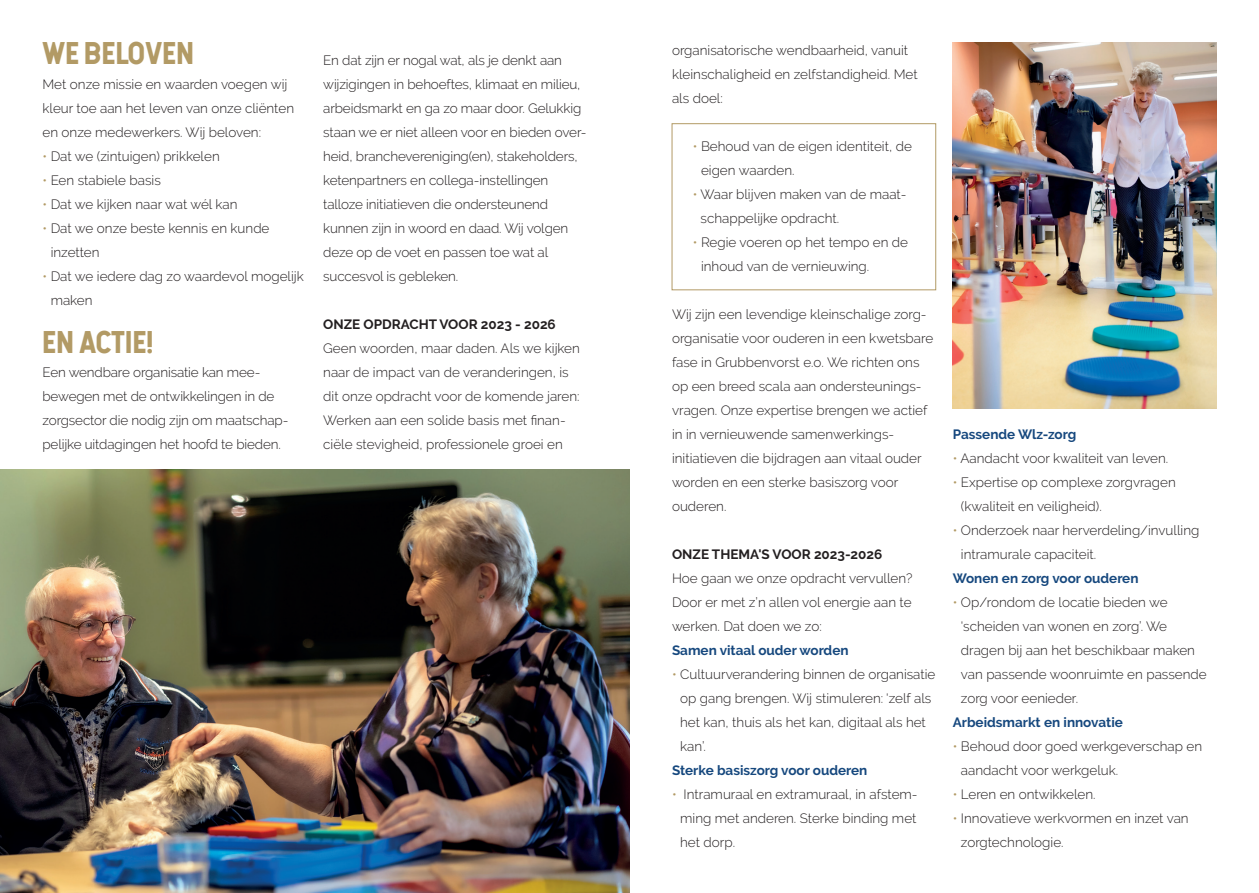
<style>
.page{position:relative;width:1259px;height:893px;background:#fff}
.page>*{position:absolute;margin:0;border:0;box-sizing:border-box;transform-origin:0 0}
.t1{font:30px "Hansief";color:#b29a65}
.t2{font:300 13.5px/24px "Raleway";color:#231f20}
.t3{font:700 13.5px "Raleway";color:#16487e}
.t4{font:700 13.5px "Raleway";color:#231f20}
.s1{color:#b29a65}
</style>
<div class="page">
<div style="left:671px;top:123px;width:265px;height:167px;border:1px solid #b29a65"></div>
<img style="left:0;top:470px;width:629px;height:423px">
<img style="left:952px;top:43px;width:264px;height:365px">
<h1 class="t1" style="left:43px;top:37px;width:153px">WE BELOVEN</h1>
<p class="t2" style="left:43px;top:73px;width:253px">Met onze missie en waarden voegen wij kleur toe aan het leven van onze cliënten en onze medewerkers. Wij beloven:</p>
<p class="t2" style="left:43px;top:145px;width:179px"><span class="s1">•</span> Dat we (zintuigen) prikkelen</p>
<p class="t2" style="left:43px;top:169px;width:120px"><span class="s1">•</span> Een stabiele basis</p>
<p class="t2" style="left:43px;top:193px;width:196px"><span class="s1">•</span> Dat we kijken naar wat wél kan</p>
<p class="t2" style="left:51px;top:217px;width:220px;text-indent:-8px"><span class="s1">•</span> Dat we onze beste kennis en kunde inzetten</p>
<p class="t2" style="left:51px;top:265px;width:255px;text-indent:-8px"><span class="s1">•</span> Dat we iedere dag zo waardevol mogelijk maken</p>
<h1 class="t1" style="left:43px;top:325px;width:113px">EN ACTIE!</h1>
<p class="t2" style="left:43px;top:361px;width:247px">Een wendbare organisatie kan mee&shy;bewegen met de ontwikkelingen in de zorgsector die nodig zijn om maatschap&shy;pelijke uitdagingen het hoofd te bieden.</p>
<p class="t2" style="left:323px;top:49px;width:265px">En dat zijn er nogal wat, als je denkt aan wijzigingen in behoeftes, klimaat en milieu, arbeidsmarkt en ga zo maar door. Gelukkig staan we er niet alleen voor en bieden over&shy;heid, branchevereniging(en), stakeholders, ketenpartners en collega-instellingen talloze initiatieven die ondersteunend kunnen zijn in woord en daad. Wij volgen deze op de voet en passen toe wat al succesvol is gebleken.</p>
<p class="t4" style="left:323px;top:319px;width:234px">ONZE OPDRACHT VOOR 2023 - 2026</p>
<p class="t2" style="left:323px;top:337px;width:258px">Geen woorden, maar daden. Als we kijken naar de impact van de veranderingen, is dit onze opdracht voor de komende jaren:<br>Werken aan een solide basis met finan&shy;ciële stevigheid, professionele groei en</p>
<p class="t2" style="left:672px;top:40px;width:247px">organisatorische wendbaarheid, vanuit kleinschaligheid en zelfstandigheid. Met als doel:</p>
<p class="t2" style="left:701px;top:136px;width:212px;text-indent:-8px"><span class="s1">•</span> Behoud van de eigen identiteit, de eigen waarden.</p>
<p class="t2" style="left:700px;top:184px;width:207px;text-indent:-8px"><span class="s1">•</span> Waar blijven maken van de maat&shy;schappelijke opdracht.</p>
<p class="t2" style="left:701px;top:232px;width:209px;text-indent:-8px"><span class="s1">•</span> Regie voeren op het tempo en de inhoud van de vernieuwing.</p>
<p class="t2" style="left:672px;top:304px;width:263px">Wij zijn een levendige kleinschalige zorg&shy;organisatie voor ouderen in een kwetsbare fase in Grubbenvorst e.o. We richten ons op een breed scala aan ondersteunings&shy;vragen. Onze expertise brengen we actief in in vernieuwende samenwerkings&shy;initiatieven die bijdragen aan vitaal ouder worden en een sterke basiszorg voor ouderen.</p>
<p class="t4" style="left:672px;top:549px;width:212px">ONZE THEMA'S VOOR 2023-2026</p>
<p class="t2" style="left:672px;top:568px;width:242px;text-align:justify">Hoe gaan we onze opdracht vervullen?<br>Door er met z’n allen vol energie aan te werken. Dat doen we zo:</p>
<p class="t3" style="left:672px;top:645px;width:178px">Samen vitaal ouder worden</p>
<p class="t2" style="left:680px;top:664px;width:257px;text-indent:-8px"><span class="s1">•</span> Cultuurverandering binnen de organisatie op gang brengen. Wij stimuleren: 'zelf als het kan, thuis als het kan, digitaal als het kan’.</p>
<p class="t3" style="left:672px;top:765px;width:197px">Sterke basiszorg voor ouderen</p>
<p class="t2" style="left:680px;top:784px;width:239px;text-align:justify;text-indent:-8px"><span class="s1">•</span> Intramuraal en extramuraal, in afstem&shy;ming met anderen. Sterke binding met het dorp.</p>
<p class="t3" style="left:952px;top:429px;width:125px">Passende Wlz-zorg</p>
<p class="t2" style="left:952px;top:448px;width:217px"><span class="s1">•</span> Aandacht voor kwaliteit van leven.</p>
<p class="t2" style="left:961px;top:472px;width:216px;text-indent:-8px"><span class="s1">•</span> Expertise op complexe zorgvragen (kwaliteit en veiligheid).</p>
<p class="t2" style="left:961px;top:520px;width:240px;text-indent:-8px"><span class="s1">•</span> Onderzoek naar herverdeling/invulling intramurale capaciteit.</p>
<p class="t3" style="left:952px;top:573px;width:187px">Wonen en zorg voor ouderen</p>
<p class="t2" style="left:961px;top:592px;width:247px;text-indent:-8px"><span class="s1">•</span> Op/rondom de locatie bieden we 'scheiden van wonen en zorg’. We dragen bij aan het beschikbaar maken van passende woonruimte en passende zorg voor eenieder.</p>
<p class="t3" style="left:952px;top:717px;width:172px">Arbeidsmarkt en innovatie</p>
<p class="t2" style="left:961px;top:736px;width:243px;text-indent:-8px"><span class="s1">•</span> Behoud door goed werkgeverschap en aandacht voor werkgeluk.</p>
<p class="t2" style="left:952px;top:784px;width:144px"><span class="s1">•</span> Leren en ontwikkelen.</p>
<p class="t2" style="left:961px;top:808px;width:229px;text-indent:-8px"><span class="s1">•</span> Innovatieve werkvormen en inzet van zorgtechnologie.</p>
</div>
